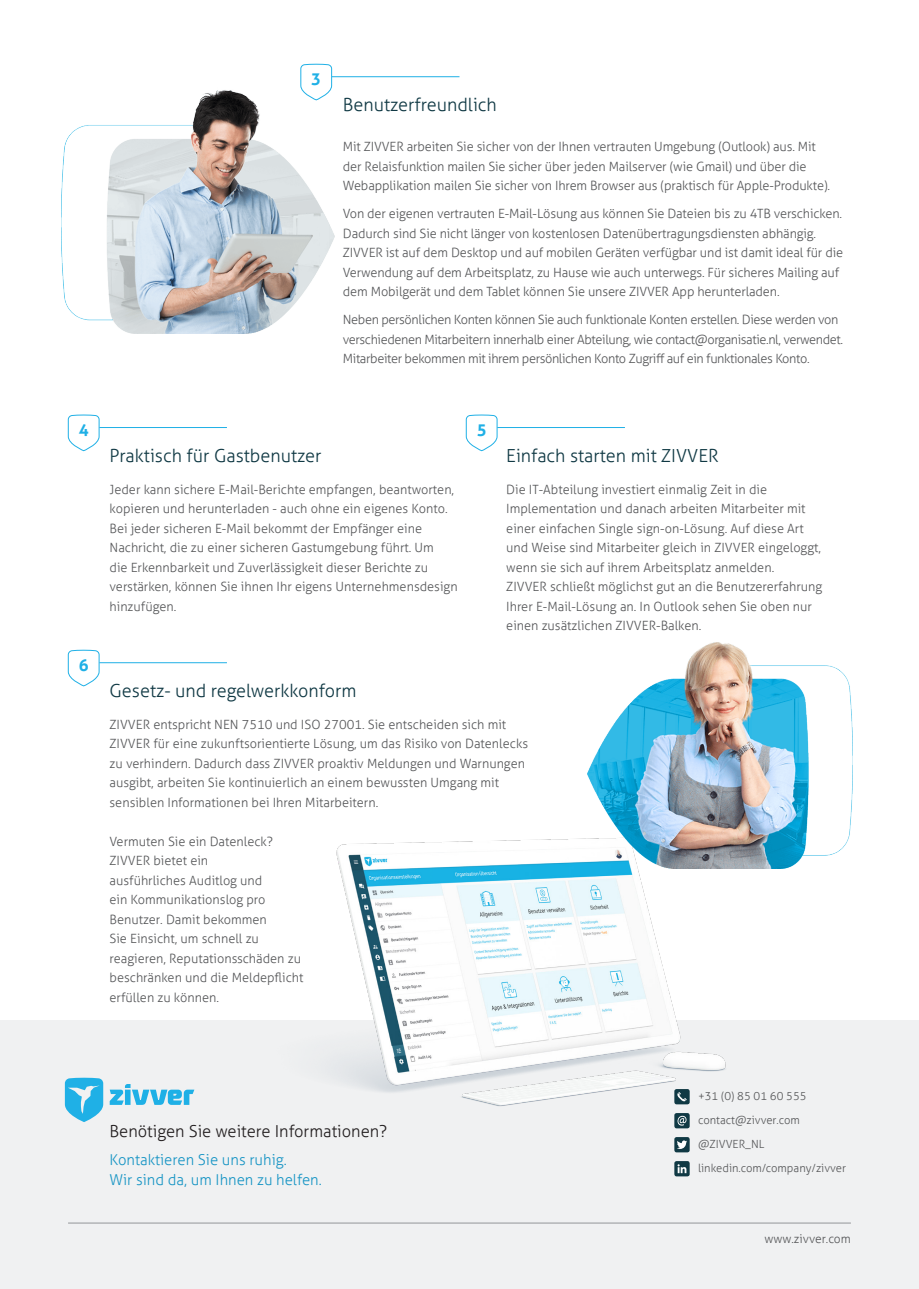
<style>
.page{position:relative;width:919px;height:1289px;background:#fff}
.page>*{position:absolute;margin:0;border:0;box-sizing:border-box;transform-origin:0 0}
.t1{font:300 18px "Aller";color:#103944}
.t2{font:300 16.5px "Aller";color:#231f20}
.t3{font:700 16.5px "Aller";color:#1fb0e6}
.t4{font:300 15px "Aller";color:#1a96c5}
.t5{font:300 12.75px/19.5px "Aller";color:#57585a}
.t6{font:300 12.75px/19.5px "Aller";letter-spacing:-.03em;color:#57585a}
.t7{font:300 12px "Aller";color:#57585a}
.t8{font:300 11.25px "Aller";color:#57585a}
</style>
<div class="page">
<div style="left:0;top:1020px;width:918px;height:268px;background:#f0f1f2"></div>
<svg style="left:65px;top:1077px;width:129px;height:45px"></svg>
<svg style="left:300px;top:64px;width:32px;height:22px"></svg>
<svg style="left:68px;top:414px;width:31px;height:37px"></svg>
<svg style="left:68px;top:649px;width:31px;height:37px"></svg>
<svg style="left:466px;top:414px;width:31px;height:37px"></svg>
<hr style="left:332px;top:76px;width:127px;height:1px;background:#1fb0e6">
<hr style="left:99px;top:427px;width:128px;height:1px;background:#1fb0e6">
<hr style="left:99px;top:662px;width:128px;height:1px;background:#1fb0e6">
<hr style="left:497px;top:427px;width:128px;height:1px;background:#1fb0e6">
<img style="left:334px;top:838px;width:453px;height:338px">
<hr style="left:68px;top:1222px;width:782px;height:1px;background:#939598">
<img style="left:62px;top:86px;width:272px;height:247px">
<img style="left:587px;top:642px;width:265px;height:226px">
<p class="t3" style="left:311px;top:69px;width:11px">3</p>
<p class="t1" style="left:343px;top:94px;width:155px">Benutzerfreundlich</p>
<p class="t5" style="left:343px;top:137px;width:489px">Mit ZIVVER arbeiten Sie sicher von der Ihnen vertrauten Umgebung (Outlook) aus. Mit der Relaisfunktion mailen Sie sicher über jeden Mailserver (wie Gmail) und über die<br>Webapplikation mailen Sie sicher von Ihrem Browser aus (praktisch für Apple-Produkte).</p>
<p class="t5" style="left:343px;top:204px;width:501px">Von der eigenen vertrauten E-Mail-Lösung aus können Sie Dateien bis zu 4TB verschicken.<br>Dadurch sind Sie nicht länger von kostenlosen Datenübertragungsdiensten abhängig.<br>ZIVVER ist auf dem Desktop und auf mobilen Geräten verfügbar und ist damit ideal für die Verwendung auf dem Arbeitsplatz, zu Hause wie auch unterwegs. Für sicheres Mailing auf dem Mobilgerät und dem Tablet können Sie unsere ZIVVER App herunterladen.</p>
<p class="t6" style="left:343px;top:310px;width:501px">Neben persönlichen Konten können Sie auch funktionale Konten erstellen. Diese werden von verschiedenen Mitarbeitern innerhalb einer Abteilung, wie contact@organisatie.nl, verwendet.<br>Mitarbeiter bekommen mit ihrem persönlichen Konto Zugriff auf ein funktionales Konto.</p>
<p class="t3" style="left:79px;top:420px;width:11px">4</p>
<p class="t3" style="left:79px;top:655px;width:11px">6</p>
<p class="t1" style="left:109px;top:445px;width:213px">Praktisch für Gastbenutzer</p>
<p class="t5" style="left:109px;top:479px;width:349px">Jeder kann sichere E-Mail-Berichte empfangen, beantworten, kopieren und herunterladen - auch ohne ein eigenes Konto.<br>Bei jeder sicheren E-Mail bekommt der Empfänger eine Nachricht, die zu einer sicheren Gastumgebung führt. Um<br>die Erkennbarkeit und Zuverlässigkeit dieser Berichte zu verstärken, können Sie ihnen Ihr eigens Unternehmensdesign hinzufügen.</p>
<p class="t3" style="left:476px;top:420px;width:11px">5</p>
<p class="t1" style="left:506px;top:445px;width:214px">Einfach starten mit ZIVVER</p>
<p class="t5" style="left:506px;top:479px;width:316px">Die IT-Abteilung investiert einmalig Zeit in die Implementation und danach arbeiten Mitarbeiter mit einer einfachen Single sign-on-Lösung. Auf diese Art und Weise sind Mitarbeiter gleich in ZIVVER eingeloggt, wenn sie sich auf ihrem Arbeitsplatz anmelden.</p>
<p class="t5" style="left:506px;top:577px;width:317px">ZIVVER schließt möglichst gut an die Benutzererfahrung<br>Ihrer E-Mail-Lösung an. In Outlook sehen Sie oben nur einen zusätzlichen ZIVVER-Balken.</p>
<p class="t1" style="left:109px;top:680px;width:248px">Gesetz- und regelwerkkonform</p>
<p class="t5" style="left:109px;top:714px;width:420px">ZIVVER entspricht NEN 7510 und ISO 27001. Sie entscheiden sich mit ZIVVER für eine zukunftsorientierte Lösung, um das Risiko von Datenlecks zu verhindern. Dadurch dass ZIVVER proaktiv Meldungen und Warnungen ausgibt, arbeiten Sie kontinuierlich an einem bewussten Umgang mit sensiblen Informationen bei Ihren Mitarbeitern.</p>
<p class="t5" style="left:109px;top:831px;width:195px">Vermuten Sie ein Datenleck?<br>ZIVVER bietet ein<br>ausführliches Auditlog und<br>ein Kommunikationslog pro<br>Benutzer. Damit bekommen<br>Sie Einsicht, um schnell zu reagieren, Reputationsschäden zu beschränken und die Meldepflicht erfüllen zu können.</p>
<p class="t2" style="left:109px;top:1121px;width:279px">Benötigen Sie weitere Informationen?</p>
<p class="t4" style="left:109px;top:1150px;width:179px">Kontaktieren Sie uns ruhig.</p>
<p class="t4" style="left:109px;top:1170px;width:214px">Wir sind da, um Ihnen zu helfen.</p>
<p class="t8" style="left:698px;top:1089px;width:110px">+31 (0) 85 01 60 555</p>
<p class="t8" style="left:698px;top:1113px;width:103px">contact@zivver.com</p>
<p class="t8" style="left:698px;top:1137px;width:68px">@ZIVVER_NL</p>
<p class="t8" style="left:698px;top:1161px;width:149px">linkedin.com/company/zivver</p>
<p class="t7" style="left:764px;top:1230px;width:88px">www.zivver.com</p>
</div>
